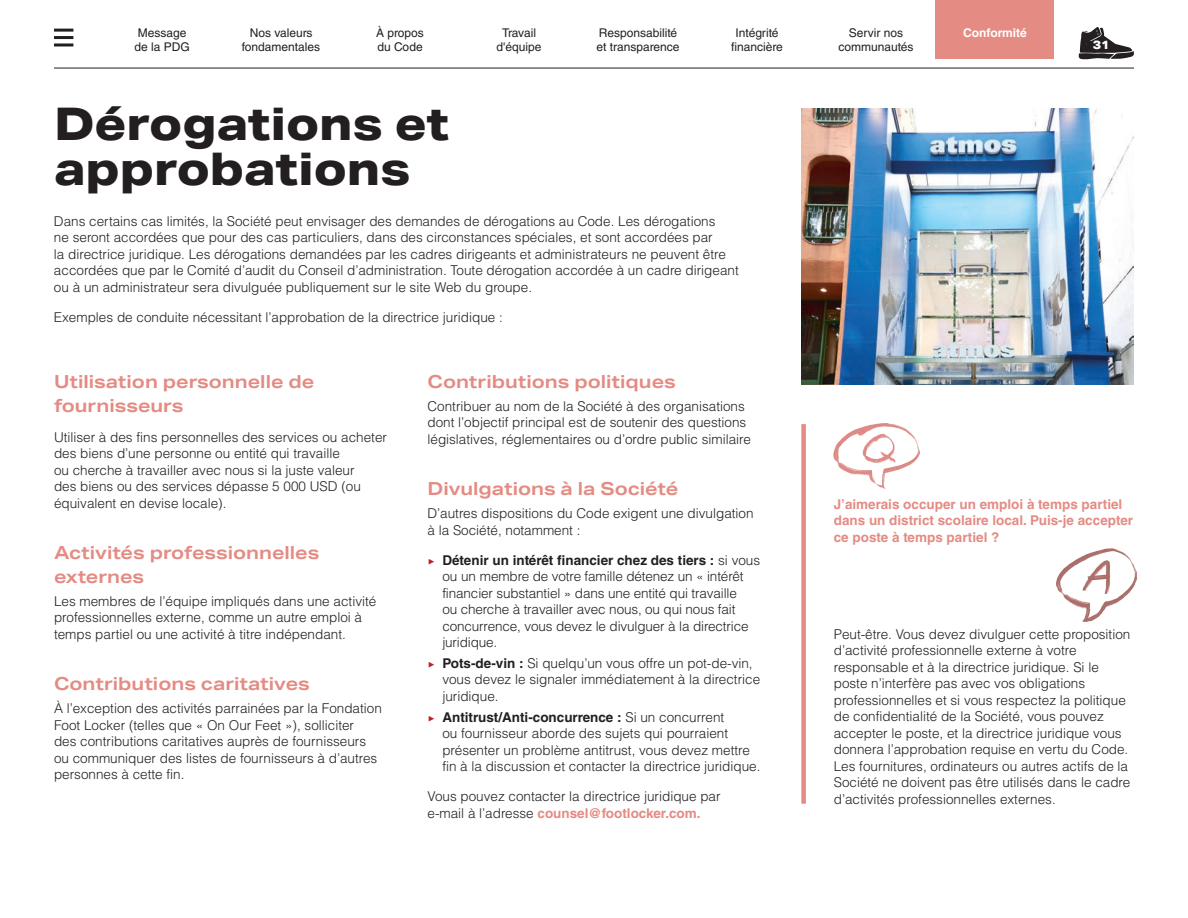
<style>
.page{position:relative;width:1188px;height:918px;background:#fff}
.page>*{position:absolute;margin:0;border:0;box-sizing:border-box;transform-origin:0 0}
.T1{font:800 45px/45px "Aktiv Grotesk Ex";color:#231f20}
.T4{font:700 18px/24px "Aktiv Grotesk Ex";color:#e48b83}
.BT{font:700 18px/24px "Aktiv Grotesk Ex";color:#e48b83}
.BT-2{font:300 13.5px/16.5px "Helvetica LT Std";color:#231f20}
.BT-3{font:700 13.5px/16.5px "Helvetica LT Std";color:#e48b83}
.t1{font:12px/13.5px "Helvetica LT Std";color:#231f20;text-align:center}
.t2{font:700 12px "Helvetica LT Std";color:#fff}
.t3{font:800 12px "Aktiv Grotesk Ex";color:#fff}
.s1{font-family:"Modern Pictograms";font-weight:400;color:#c32025}
.s2{font-weight:700}
.s3{font-weight:700;color:#e48b83}
</style>
<div class="page">
<img style="left:834px;top:424px;width:85px;height:65px">
<img style="left:1056px;top:549px;width:80px;height:73px">
<div style="left:801px;top:424px;width:5px;height:380px;background:#e48b83"></div>
<img style="left:801px;top:108px;width:333px;height:277px">
<hr style="left:54px;top:68px;width:1080px;height:1px;background:#231f20">
<div style="left:936px;top:0;width:118px;height:59px;background:#e48b83"></div>
<hr style="left:54px;top:29px;width:19px;height:3px;background:#231f20">
<hr style="left:54px;top:36px;width:19px;height:3px;background:#231f20">
<hr style="left:54px;top:43px;width:19px;height:3px;background:#231f20">
<svg style="left:1079px;top:27px;width:55px;height:32px"></svg>
<p class="t1" style="left:134px;top:26px;width:57px;text-align:left">Message de la PDG</p>
<p class="t1" style="left:242px;top:26px;width:80px">Nos valeurs fondamentales</p>
<p class="t1" style="left:376px;top:26px;width:49px;text-align:left">À propos du Code</p>
<p class="t1" style="left:497px;top:26px;width:46px">Travail d'équipe</p>
<p class="t1" style="left:597px;top:26px;width:85px;text-align:left">Responsabilité et transparence</p>
<p class="t1" style="left:731px;top:26px;width:53px">Intégrité financière</p>
<p class="t1" style="left:839px;top:26px;width:76px">Servir nos communautés</p>
<p class="t2" style="left:963px;top:26px;width:65px">Conformité</p>
<p class="T1" style="left:54px;top:101px;width:397px">Dérogations et approbations</p>
<p class="BT-2" style="left:54px;top:212px;width:686px">Dans certains cas limités, la Société peut envisager des demandes de dérogations au Code. Les dérogations<br>ne seront accordées que pour des cas particuliers, dans des circonstances spéciales, et sont accordées par<br>la directrice juridique. Les dérogations demandées par les cadres dirigeants et administrateurs ne peuvent être accordées que par le Comité d’audit du Conseil d’administration. Toute dérogation accordée à un cadre dirigeant ou à un administrateur sera divulguée publiquement sur le site Web du groupe.</p>
<p class="BT-2" style="left:54px;top:308px;width:450px">Exemples de conduite nécessitant l’approbation de la directrice juridique :</p>
<p class="t3" style="left:1093px;top:38px;width:18px">31</p>
<p class="BT" style="left:54px;top:369px;width:262px">Utilisation personnelle de fournisseurs</p>
<p class="BT-2" style="left:54px;top:428px;width:335px">Utiliser à des fins personnelles des services ou acheter des biens d’une personne ou entité qui travaille<br>ou cherche à travailler avec nous si la juste valeur<br>des biens ou des services dépasse 5 000 USD (ou équivalent en devise locale).</p>
<p class="T4" style="left:54px;top:540px;width:267px">Activités professionnelles externes</p>
<p class="BT-2" style="left:54px;top:593px;width:324px">Les membres de l’équipe impliqués dans une activité professionnelles externe, comme un autre emploi à temps partiel ou une activité à titre indépendant.</p>
<p class="T4" style="left:54px;top:671px;width:257px">Contributions caritatives</p>
<p class="BT-2" style="left:54px;top:700px;width:329px">À l’exception des activités parrainées par la Fondation Foot Locker (telles que « On Our Feet »), solliciter<br>des contributions caritatives auprès de fournisseurs ou communiquer des listes de fournisseurs à d’autres personnes à cette fin.</p>
<p class="T4" style="left:428px;top:369px;width:250px">Contributions politiques</p>
<p class="BT-2" style="left:428px;top:398px;width:325px">Contribuer au nom de la Société à des organisations dont l’objectif principal est de soutenir des questions législatives, réglementaires ou d’ordre public similaire</p>
<p class="T4" style="left:428px;top:476px;width:252px">Divulgations à la Société</p>
<p class="BT-2" style="left:428px;top:505px;width:328px">D’autres dispositions du Code exigent une divulgation à la Société, notamment :</p>
<p class="BT-2" style="left:442px;top:551px;width:319px;text-indent:-15px"><span class="s1">&gt;</span> <span class="s2">Détenir un intérêt financier chez des tiers :</span> si vous ou un membre de votre famille détenez un « intérêt financier substantiel » dans une entité qui travaille<br>ou cherche à travailler avec nous, ou qui nous fait concurrence, vous devez le divulguer à la directrice juridique.</p>
<p class="BT-2" style="left:442px;top:655px;width:319px;text-indent:-15px"><span class="s1">&gt;</span> <span class="s2">Pots-de-vin :</span> Si quelqu’un vous offre un pot-de-vin, vous devez le signaler immédiatement à la directrice juridique.</p>
<p class="BT-2" style="left:442px;top:708px;width:320px;text-indent:-15px"><span class="s1">&gt;</span> <span class="s2">Antitrust/Anti-concurrence :</span> Si un concurrent<br>ou fournisseur aborde des sujets qui pourraient présenter un problème antitrust, vous devez mettre fin à la discussion et contacter la directrice juridique.</p>
<p class="BT-2" style="left:428px;top:788px;width:295px">Vous pouvez contacter la directrice juridique par e-mail à l’adresse <span class="s3">counsel@footlocker.com.</span></p>
<p class="BT-3" style="left:834px;top:496px;width:301px">J’aimerais occuper un emploi à temps partiel dans un district scolaire local. Puis-je accepter ce poste à temps partiel ?</p>
<p class="BT-2" style="left:834px;top:625px;width:298px">Peut-être. Vous devez divulguer cette proposition d’activité professionnelle externe à votre responsable et à la directrice juridique. Si le poste n’interfère pas avec vos obligations professionnelles et si vous respectez la politique de confidentialité de la Société, vous pouvez accepter le poste, et la directrice juridique vous donnera l’approbation requise en vertu du Code.<br>Les fournitures, ordinateurs ou autres actifs de la Société ne doivent pas être utilisés dans le cadre d’activités professionnelles externes.</p>
</div>
